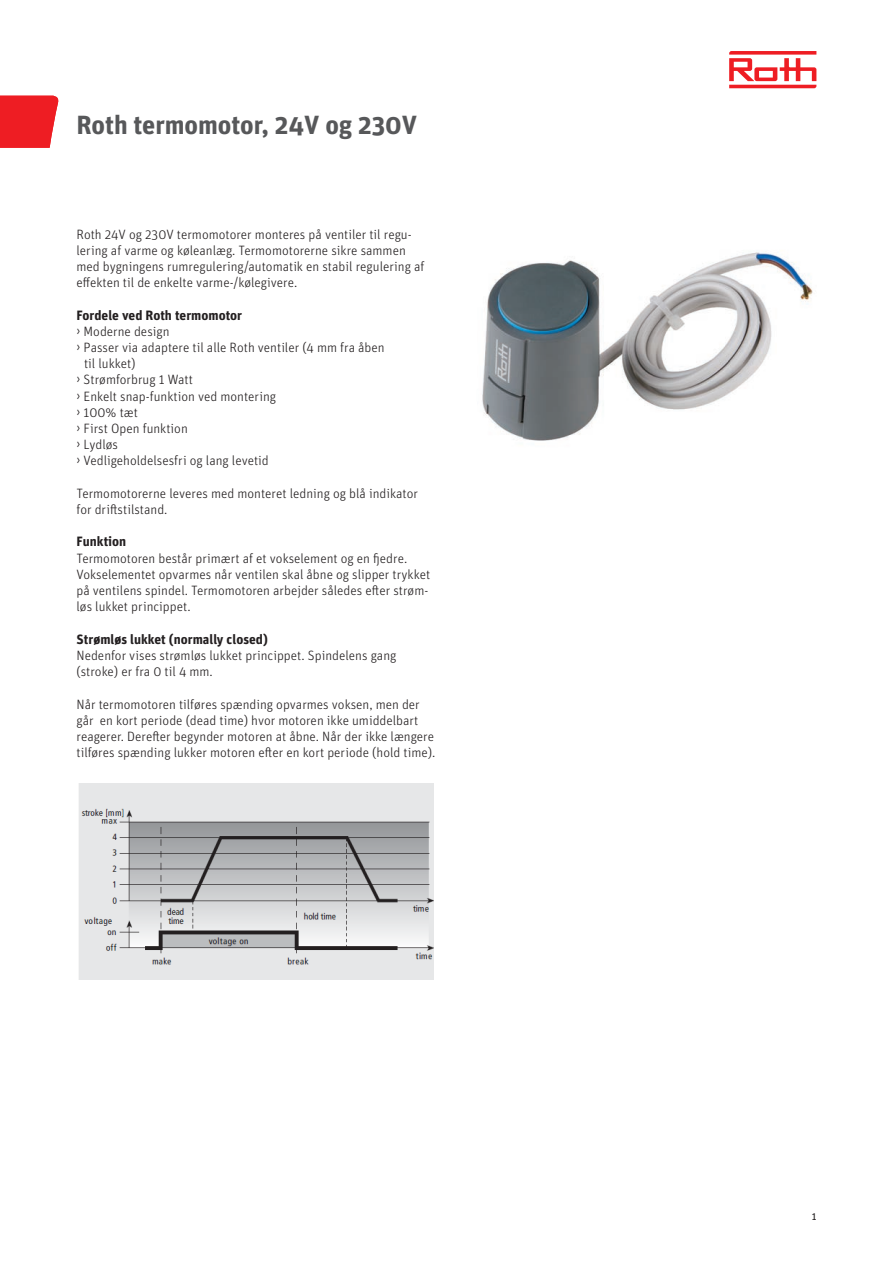
<style>
.page{position:relative;width:893px;height:1263px;background:#fff}
.page>*{position:absolute;margin:0;border:0;box-sizing:border-box;transform-origin:0 0}
.t1{font:700 26.25px "Unit OT";letter-spacing:-.005em;color:#57585a}
.t2{font:300 13.5px/16.2px "Unit OT";color:#231f20}
.t3{font:700 13.5px "Unit OT";color:#231f20}
.t4{font:10.5px "Unit OT";color:#231f20}
</style>
<div class="page">
<svg style="left:729px;top:51px;width:87px;height:37px"></svg>
<svg style="left:0;top:96px;width:59px;height:52px;background:#ef2f34"></svg>
<img style="left:482px;top:251px;width:331px;height:190px">
<img style="left:79px;top:783px;width:355px;height:196px">
<p class="t1" style="left:77px;top:107px;width:342px">Roth termomotor, 24V og 230V</p>
<p class="t2" style="left:77px;top:226px;width:349px">Roth 24V og 230V termomotorer monteres på ventiler til regu&shy;lering af varme og køleanlæg. Termomotorerne sikre sammen med bygningens rumregulering/automatik en stabil regulering af effekten til de enkelte varme-/kølegivere.</p>
<p class="t3" style="left:77px;top:306px;width:167px">Fordele ved Roth termomotor</p>
<p class="t2" style="left:77px;top:323px;width:95px">› Moderne design</p>
<p class="t2" style="left:84px;top:339px;width:302px;text-indent:-8px">› Passer via adaptere til alle Roth ventiler (4 mm fra åben til lukket)</p>
<p class="t2" style="left:77px;top:372px;width:118px">› Strømforbrug 1 Watt</p>
<p class="t2" style="left:77px;top:388px;width:201px">› Enkelt snap-funktion ved montering</p>
<p class="t2" style="left:77px;top:404px;width:63px">› 100% tæt</p>
<p class="t2" style="left:77px;top:420px;width:113px">› First Open funktion</p>
<p class="t2" style="left:77px;top:437px;width:43px">› Lydløs</p>
<p class="t2" style="left:77px;top:453px;width:194px">› Vedligeholdelsesfri og lang levetid</p>
<p class="t2" style="left:77px;top:485px;width:343px">Termomotorerne leveres med monteret ledning og blå indikator for driftstilstand.</p>
<p class="t3" style="left:77px;top:533px;width:51px">Funktion</p>
<p class="t2" style="left:77px;top:550px;width:332px">Termomotoren består primært af et vokselement og en fjedre.</p>
<p class="t2" style="left:77px;top:566px;width:355px">Vokselementet opvarmes når ventilen skal åbne og slipper trykket på ventilens spindel. Termomotoren arbejder således efter strøm&shy;løs lukket princippet.</p>
<p class="t3" style="left:77px;top:630px;width:193px">Strømløs lukket (normally closed)</p>
<p class="t2" style="left:77px;top:647px;width:321px">Nedenfor vises strømløs lukket princippet. Spindelens gang (stroke) er fra 0 til 4 mm.</p>
<p class="t2" style="left:77px;top:696px;width:360px">Når termomotoren tilføres spænding opvarmes voksen, men der går en kort periode (dead time) hvor motoren ikke umiddelbart reagerer. Derefter begynder motoren at åbne. Når der ikke længere tilføres spænding lukker motoren efter en kort periode (hold time).</p>
<p class="t4" style="left:812px;top:1210px;width:6px">1</p>
</div>
